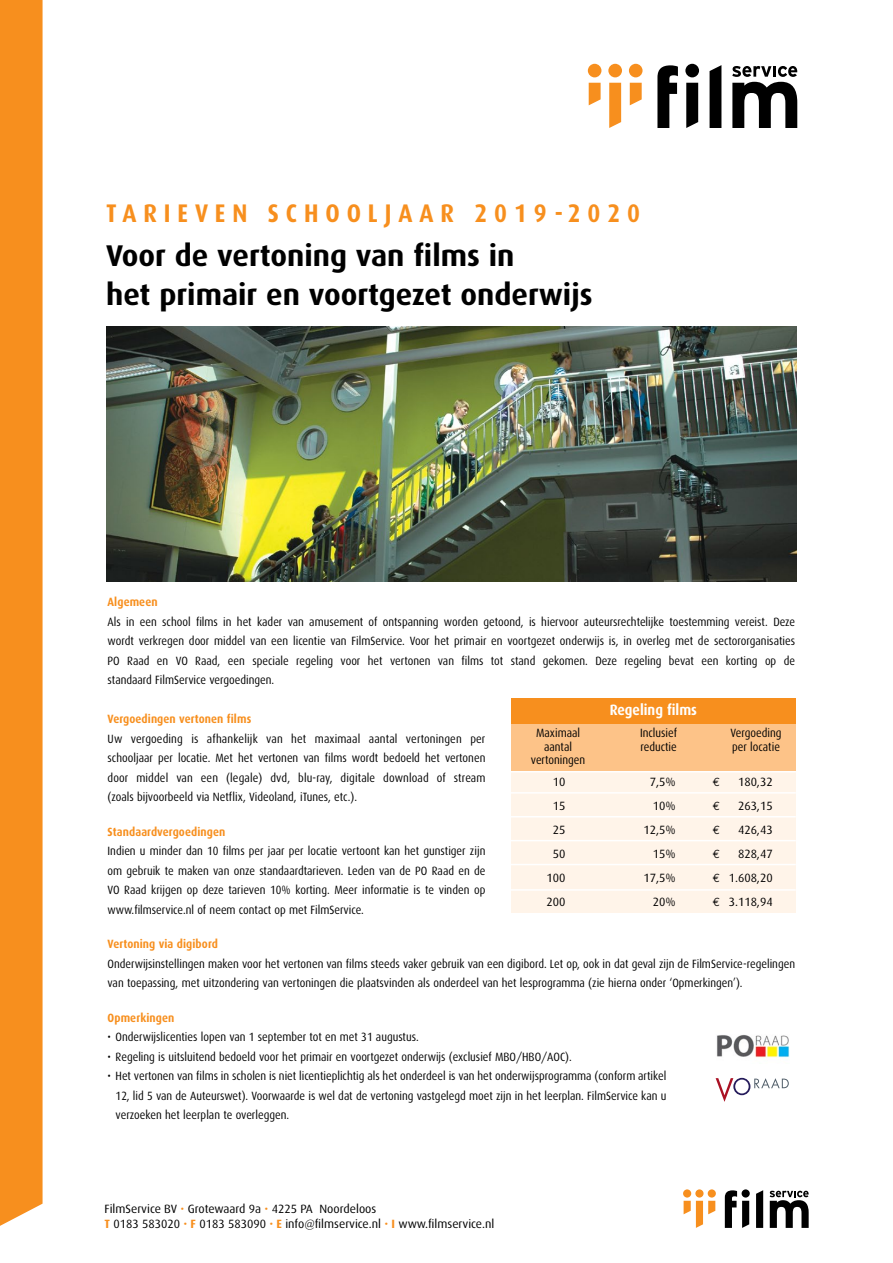
<style>
.page{position:relative;width:893px;height:1263px;background:#fff}
.page>*{position:absolute;margin:0;border:0;box-sizing:border-box;transform-origin:0 0}
.t1{font:700 30px/39px "Dax";color:#000}
.t2{font:700 25.5px "Dax";letter-spacing:.3em;color:#f78f1e;scale:.9 1}
.t3{font:700 15px "Dax";color:#fff;scale:.9 1}
.t4{font:12px/19.5px "Dax";color:#000;text-align:justify;scale:.9 1}
.t5{font:12px/24px "Dax";color:#000}
.t6{font:700 12px "Dax";letter-spacing:.01em;color:#f78f1e;scale:.9 1}
.t7{font:12px "Euro Mono";color:#000}
.s1{font-family:"Euro Mono"}
.s2{color:#f78f1e}
.s3{font-weight:700;color:#f78f1e}
</style>
<div class="page">
<div style="left:0;top:0;width:43px;height:1226px;background:#f78f1e"></div>
<svg style="left:588px;top:64px;width:13px;height:41px"></svg>
<svg style="left:608px;top:64px;width:14px;height:64px"></svg>
<svg style="left:629px;top:64px;width:13px;height:41px"></svg>
<svg style="left:685px;top:64px;width:14px;height:64px"></svg>
<svg style="left:657px;top:65px;width:21px;height:63px"></svg>
<svg style="left:710px;top:65px;width:11px;height:63px"></svg>
<svg style="left:732px;top:66px;width:65px;height:62px"></svg>
<img style="left:106px;top:326px;width:691px;height:255px">
<svg style="left:683px;top:1189px;width:33px;height:39px"></svg>
<svg style="left:725px;top:1189px;width:25px;height:39px"></svg>
<svg style="left:756px;top:1190px;width:7px;height:38px"></svg>
<svg style="left:770px;top:1191px;width:39px;height:37px"></svg>
<div style="left:511px;top:699px;width:285px;height:213px;background:#fff4e9"></div>
<div style="left:511px;top:723px;width:285px;height:48px;background:#fdc388"></div>
<hr style="left:511px;top:792px;width:285px;height:2px;background:#fff">
<hr style="left:511px;top:816px;width:285px;height:1px;background:#fff">
<hr style="left:511px;top:840px;width:285px;height:1px;background:#fff">
<hr style="left:511px;top:864px;width:285px;height:1px;background:#fff">
<hr style="left:511px;top:889px;width:285px;height:2px;background:#fff">
<hr style="left:511px;top:771px;width:285px;height:1px;background:#fff">
<div style="left:511px;top:699px;width:285px;height:25px;background:#f78f1e"></div>
<img style="left:716px;top:1034px;width:73px;height:24px">
<svg style="left:716px;top:1078px;width:73px;height:24px"></svg>
<h2 class="t2" style="left:106px;top:199px;width:595px">TARIEVEN SCHOOLJAAR 2019-2020</h2>
<h1 class="t1" style="left:106px;top:236px;width:488px">Voor de vertoning van films in<br>het primair en voortgezet onderwijs</h1>
<p class="t6" style="left:108px;top:595px;width:57px">Algemeen</p>
<p class="t4" style="left:108px;top:612px;width:765px">Als in een school films in het kader van amusement of ontspanning worden getoond, is hiervoor auteursrechtelijke toestemming vereist. Deze wordt verkregen door middel van een licentie van FilmService. Voor het primair en voortgezet onderwijs is, in overleg met de sectororganisaties PO Raad en VO Raad, een speciale regeling voor het vertonen van films tot stand gekomen. Deze regeling bevat een korting op de standaard FilmService vergoedingen.</p>
<p class="t6" style="left:108px;top:712px;width:161px">Vergoedingen vertonen films</p>
<p class="t4" style="left:108px;top:729px;width:421px">Uw vergoeding is afhankelijk van het maximaal aantal vertoningen per schooljaar per locatie. Met het vertonen van films wordt bedoeld het vertonen door middel van een (legale) dvd, blu-ray, digitale download of stream (zoals bijvoorbeeld via Netflix, Videoland, iTunes, etc.).</p>
<p class="t6" style="left:108px;top:825px;width:132px">Standaardvergoedingen</p>
<p class="t4" style="left:108px;top:841px;width:421px">Indien u minder dan 10 films per jaar per locatie vertoont kan het gunstiger zijn om gebruik te maken van onze standaardtarieven. Leden van de PO Raad en de VO Raad krijgen op deze tarieven 10% korting. Meer informatie is te vinden op www.filmservice.nl of neem contact op met FilmService.</p>
<p class="t6" style="left:108px;top:937px;width:124px">Vertoning via digibord</p>
<p class="t4" style="left:108px;top:954px;width:765px">Onderwijsinstellingen maken voor het vertonen van films steeds vaker gebruik van een digibord. Let op, ook in dat geval zijn de FilmService-regelingen van toepassing, met uitzondering van vertoningen die plaatsvinden als onderdeel van het lesprogramma (zie hierna onder ‘Opmerkingen’).</p>
<p class="t6" style="left:108px;top:1011px;width:76px">Opmerkingen</p>
<p class="t4" style="left:108px;top:1027px;width:347px">• Onderwijslicenties lopen van 1 september tot en met 31 augustus.</p>
<p class="t4" style="left:108px;top:1047px;width:517px">• Regeling is uitsluitend bedoeld voor het primair en voortgezet onderwijs (exclusief MBO/HBO/AOC).</p>
<p class="t4" style="left:116px;top:1066px;width:614px;text-indent:-8px">• Het vertonen van films in scholen is niet licentieplichtig als het onderdeel is van het onderwijsprogramma (conform artikel 12, lid 5 van de Auteurswet). Voorwaarde is wel dat de vertoning vastgelegd moet zijn in het leerplan. FilmService kan u verzoeken het leerplan te overleggen.</p>
<p class="t3" style="left:610px;top:701px;width:98px">Regeling films</p>
<p class="t4" style="left:536px;top:723px;width:50px">Maximaal</p>
<p class="t4" style="left:640px;top:723px;width:43px">Inclusief</p>
<p class="t4" style="left:731px;top:723px;width:58px">Vergoeding</p>
<p class="t4" style="left:544px;top:737px;width:33px">aantal</p>
<p class="t4" style="left:640px;top:737px;width:42px">reductie</p>
<p class="t4" style="left:732px;top:737px;width:55px">per locatie</p>
<p class="t4" style="left:531px;top:750px;width:62px">vertoningen</p>
<p class="t5" style="left:644px;top:770px;width:34px;text-align:right">7,5%<br>10%<br>12,5%<br>15%<br>17,5%<br>20%</p>
<p class="t5" style="left:546px;top:770px;width:21px;text-align:center">10<br>15<br>25<br>50<br>100<br>200</p>
<p class="t7" style="left:713px;top:775px;width:9px">E</p>
<p class="t5" style="left:738px;top:770px;width:36px">180,32</p>
<p class="t7" style="left:713px;top:799px;width:9px">E</p>
<p class="t5" style="left:738px;top:794px;width:36px">263,15</p>
<p class="t7" style="left:713px;top:823px;width:9px">E</p>
<p class="t5" style="left:738px;top:818px;width:36px">426,43</p>
<p class="t7" style="left:713px;top:847px;width:9px">E</p>
<p class="t5" style="left:713px;top:842px;width:62px;text-align:justify;text-indent:25px">828,47<br><span class="s1">E</span> 1.608,20<br><span class="s1">E</span> 3.118,94</p>
<p class="t5" style="left:105px;top:1201px;width:391px;line-height:15px">FilmService BV <span class="s2">•</span> Grotewaard 9a <span class="s2">•</span> 4225 PA Noordeloos<br><span class="s3">T</span> 0183 583020 <span class="s2">•</span> <span class="s3">F</span> 0183 583090 <span class="s2">•</span> <span class="s3">E</span> info@filmservice.nl <span class="s2">•</span> <span class="s3">I</span> www.filmservice.nl</p>
</div>
